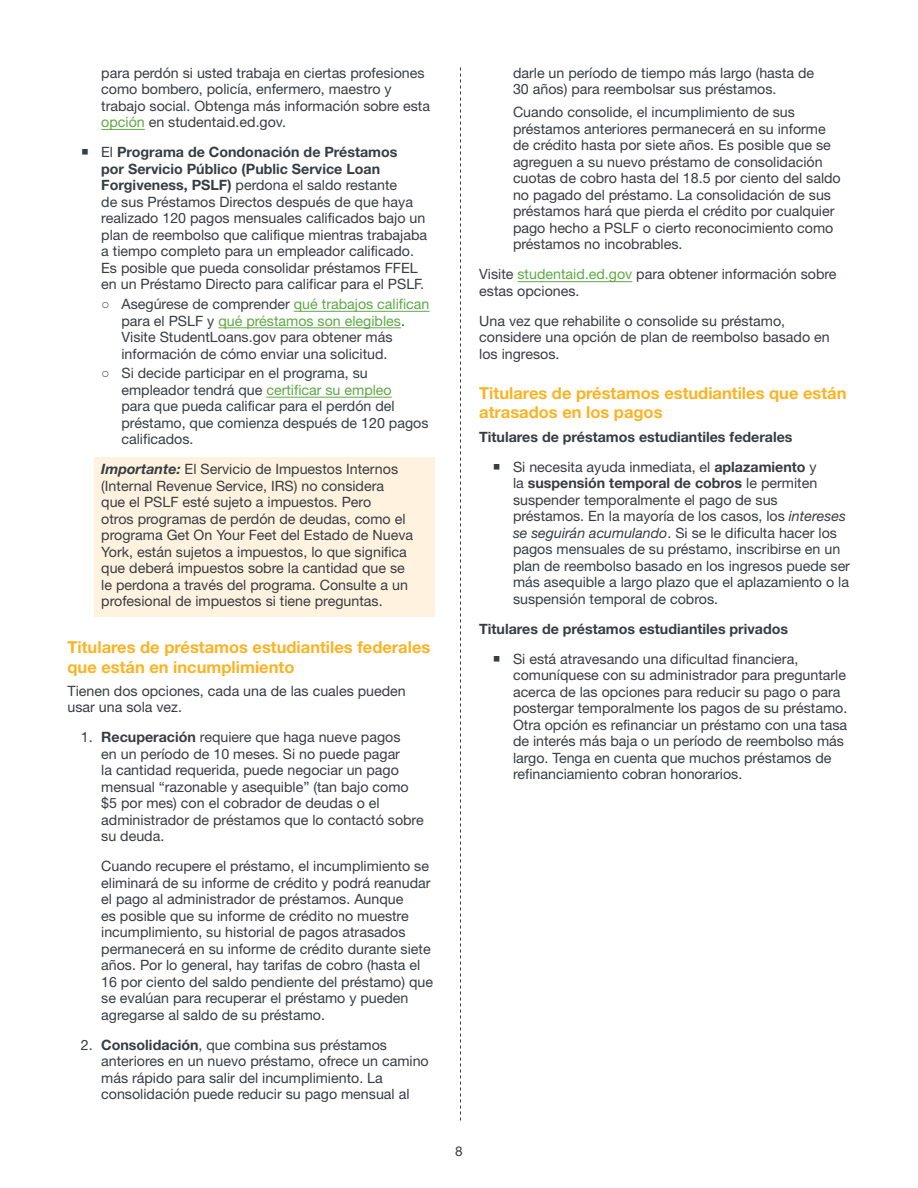
<style>
.page{position:relative;width:918px;height:1188px;background:#fff}
.page>*{position:absolute;margin:0;border:0;box-sizing:border-box;transform-origin:0 0}
.t1{font:700 16.5px/19.6px "Helvetica Neue LT Std";color:#fcb322}
.t2{font:14.25px/16.5px "Helvetica Neue LT Std";color:#373d42}
.t3{font:700 14.25px/30px "Helvetica Neue LT Std";color:#373d42}
.t4{font:13.5px "Helvetica Neue LT Std";color:#373d42}
.s1{color:#5ea945}
.s2{font-weight:700}
.s3{font-family:"Arial"}
.s4{font-weight:700;font-style:italic}
.s5{font-weight:400}
.s6{font-style:italic}
</style>
<div class="page">
<hr style="left:101px;top:129px;width:44px;height:1px;background:#5ea945">
<hr style="left:294px;top:311px;width:136px;height:1px;background:#5ea945">
<hr style="left:218px;top:327px;width:183px;height:1px;background:#5ea945">
<hr style="left:266px;top:397px;width:126px;height:1px;background:#5ea945">
<div style="left:94px;top:458px;width:341px;height:159px;background:#fff3e0"></div>
<svg style="left:460px;top:68px;width:1px;height:1052px"></svg>
<hr style="left:518px;top:281px;width:114px;height:1px;background:#5ea945">
<p class="t2" style="left:101px;top:64px;width:330px">para perdón si usted trabaja en ciertas profesiones como bombero, policía, enfermero, maestro y trabajo social. Obtenga más información sobre esta <span class="s1">opción</span> en studentaid.ed.gov.</p>
<p class="t2" style="left:101px;top:144px;width:327px">El <span class="s2">Programa de Condonación de Préstamos<br>por Servicio Público (Public Service Loan Forgiveness, PSLF)</span> perdona el saldo restante<br>de sus Préstamos Directos después de que haya realizado 120 pagos mensuales calificados bajo un plan de reembolso que califique mientras trabajaba a tiempo completo para un empleador calificado.<br>Es posible que pueda consolidar préstamos FFEL en un Préstamo Directo para calificar para el PSLF.</p>
<p class="t2" style="left:121px;top:296px;width:310px;text-indent:-20px"><span class="s3">○</span> Asegúrese de comprender <span class="s1">qué trabajos califican </span>para el PSLF y <span class="s1">qué préstamos son elegibles</span>.<br>Visite StudentLoans.gov para obtener más información de cómo enviar una solicitud.</p>
<p class="t2" style="left:121px;top:365px;width:309px;text-indent:-20px"><span class="s3">○</span> Si decide participar en el programa, su empleador tendrá que <span class="s1">certificar su empleo<br></span>para que pueda calificar para el perdón del préstamo, que comienza después de 120 pagos calificados.</p>
<p class="t2" style="left:101px;top:461px;width:313px"><span class="s4">Importante:</span> El Servicio de Impuestos Internos (Internal Revenue Service, IRS) no considera<br>que el PSLF esté sujeto a impuestos. Pero<br>otros programas de perdón de deudas, como el programa Get On Your Feet del Estado de Nueva York, están sujetos a impuestos, lo que significa que deberá impuestos sobre la cantidad que se le perdona a través del programa. Consulte a un profesional de impuestos si tiene preguntas.</p>
<p class="t1" style="left:68px;top:637px;width:364px">Titulares de préstamos estudiantiles federales que están en incumplimiento</p>
<p class="t2" style="left:68px;top:682px;width:340px">Tienen dos opciones, cada una de las cuales pueden usar una sola vez.</p>
<p class="t2" style="left:101px;top:729px;width:324px;text-indent:-20px">1. <span class="s2">Recuperación</span> requiere que haga nueve pagos<br>en un período de 10 meses. Si no puede pagar<br>la cantidad requerida, puede negociar un pago mensual “razonable y asequible” (tan bajo como $5 por mes) con el cobrador de deudas o el administrador de préstamos que lo contactó sobre su deuda.</p>
<p class="t2" style="left:101px;top:858px;width:333px">Cuando recupere el préstamo, el incumplimiento se eliminará de su informe de crédito y podrá reanudar el pago al administrador de préstamos. Aunque<br>es posible que su informe de crédito no muestre incumplimiento, su historial de pagos atrasados permanecerá en su informe de crédito durante siete años. Por lo general, hay tarifas de cobro (hasta el 16 por ciento del saldo pendiente del préstamo) que se evalúan para recuperar el préstamo y pueden agregarse al saldo de su préstamo.</p>
<p class="t2" style="left:101px;top:1036px;width:329px;text-indent:-20px">2. <span class="s2">Consolidación</span>, que combina sus préstamos anteriores en un nuevo préstamo, ofrece un camino más rápido para salir del incumplimiento. La consolidación puede reducir su pago mensual al</p>
<p class="t2" style="left:513px;top:64px;width:303px">darle un período de tiempo más largo (hasta de<br>30 años) para reembolsar sus préstamos.</p>
<p class="t2" style="left:513px;top:104px;width:329px">Cuando consolide, el incumplimiento de sus préstamos anteriores permanecerá en su informe de crédito hasta por siete años. Es posible que se agreguen a su nuevo préstamo de consolidación cuotas de cobro hasta del 18.5 por ciento del saldo no pagado del préstamo. La consolidación de sus préstamos hará que pierda el crédito por cualquier pago hecho a PSLF o cierto reconocimiento como préstamos no incobrables.</p>
<p class="t2" style="left:479px;top:266px;width:359px">Visite <span class="s1">studentaid.ed.gov</span> para obtener información sobre estas opciones.</p>
<p class="t2" style="left:479px;top:312px;width:352px">Una vez que rehabilite o consolide su préstamo, considere una opción de plan de reembolso basado en los ingresos.</p>
<p class="t1" style="left:479px;top:383px;width:369px">Titulares de préstamos estudiantiles que están atrasados en los pagos</p>
<p class="t3" style="left:513px;top:421px;width:305px;text-indent:-34px">Titulares de préstamos estudiantiles federales<br><span class="s5">Si necesita ayuda inmediata, el</span> aplazamiento <span class="s5">y</span></p>
<p class="t2" style="left:513px;top:475px;width:339px">la <span class="s2">suspensión temporal de cobros</span> le permiten suspender temporalmente el pago de sus préstamos. En la mayoría de los casos, los <span class="s6">intereses se seguirán acumulando</span>. Si se le dificulta hacer los pagos mensuales de su préstamo, inscribirse en un plan de reembolso basado en los ingresos puede ser más asequible a largo plazo que el aplazamiento o la suspensión temporal de cobros.</p>
<p class="t3" style="left:479px;top:613px;width:310px">Titulares de préstamos estudiantiles privados</p>
<p class="t2" style="left:513px;top:650px;width:336px">Si está atravesando una dificultad financiera, comuníquese con su administrador para preguntarle acerca de las opciones para reducir su pago o para postergar temporalmente los pagos de su préstamo.<br>Otra opción es refinanciar un préstamo con una tasa de interés más baja o un período de reembolso más largo. Tenga en cuenta que muchos préstamos de refinanciamiento cobran honorarios.</p>
<p class="t4" style="left:455px;top:1143px;width:9px">8</p>
</div>
